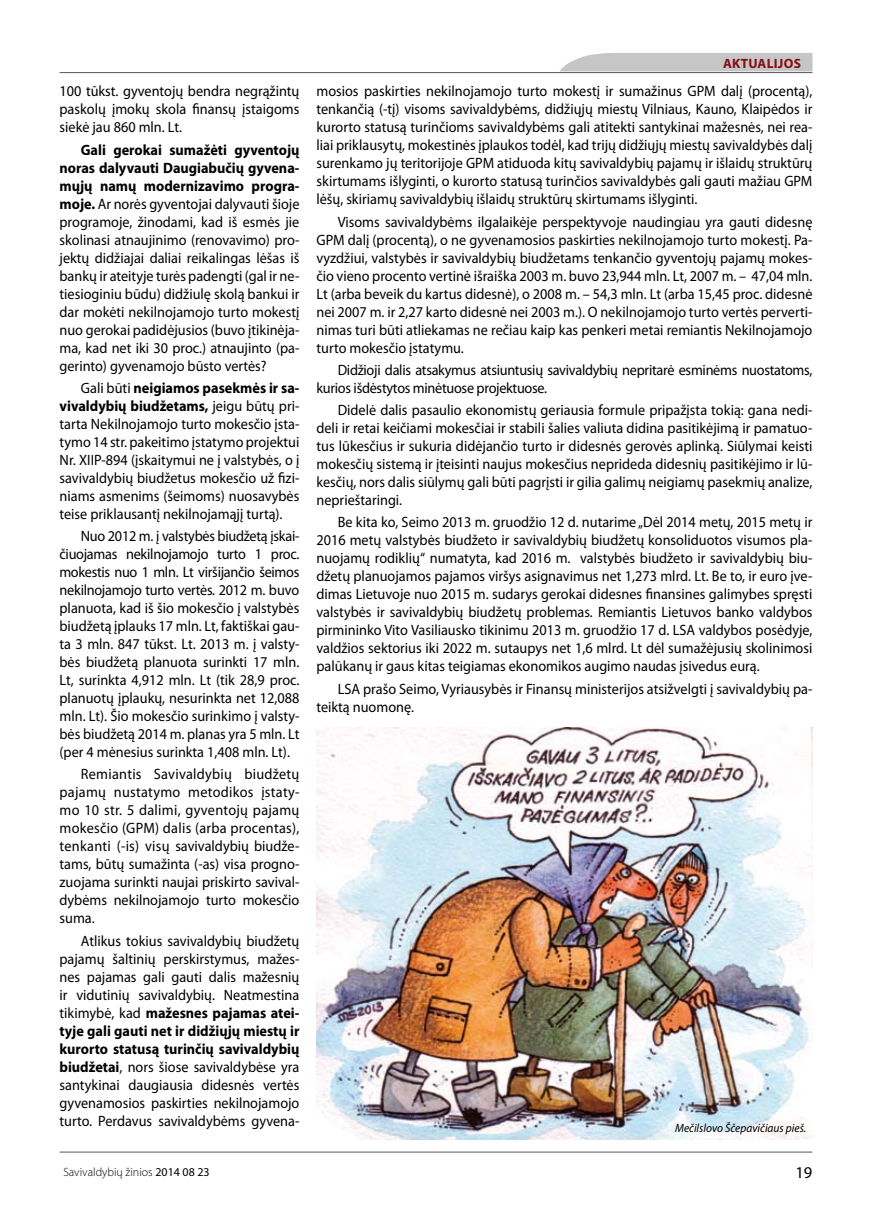
<style>
.page{position:relative;width:872px;height:1212px;background:#fff}
.page>*{position:absolute;margin:0;border:0;box-sizing:border-box;transform-origin:0 0}
.t1{font:16.5px "Myriad Pro";color:#000}
.t2{font:15px/18px "Myriad Pro";color:#000;text-align:justify;scale:.95 1}
.t3{font:15px/18px "Myriad Pro";letter-spacing:-.02em;color:#000;scale:.95 1}
.t4{font:700 13.5px "Myriad Pro";color:#860e12}
.t5{font:italic 12px "Myriad Pro";color:#000;scale:.95 1}
.t6{font:300 12px "Myriad Pro";color:#000}
.s1{font-weight:700}
.s2{font-weight:400}
</style>
<div class="page">
<svg style="left:560px;top:52px;width:252px;height:19px;background:#cacbcd"></svg>
<hr style="left:60px;top:72px;width:752px;height:1px;background:#58585a">
<hr style="left:60px;top:1152px;width:752px;height:1px;background:#58585a">
<img style="left:316px;top:727px;width:496px;height:413px">
<p class="t2" style="left:60px;top:82px;width:254px">100 tūkst. gyventojų bendra negrąžintų paskolų įmokų skola finansų įstaigoms siekė jau 860 mln. Lt.</p>
<p class="t2" style="left:60px;top:140px;width:254px;text-indent:21px"><span class="s1">Gali gerokai sumažėti gyventojų noras dalyvauti Daugiabučių gyvena&shy;mųjų namų modernizavimo progra&shy;moje.</span> Ar norės gyventojai dalyvauti šioje programoje, žinodami, kad iš esmės jie skolinasi atnaujinimo (renovavimo) pro&shy;jektų didžiajai daliai reikalingas lėšas iš bankų ir ateityje turės padengti (gal ir ne&shy;tiesioginiu būdu) didžiulę skolą bankui ir dar mokėti nekilnojamojo turto mokestį nuo gerokai padidėjusios (buvo įtikinėja&shy;ma, kad net iki 30 proc.) atnaujinto (pa&shy;gerinto) gyvenamojo būsto vertės?</p>
<p class="t2" style="left:60px;top:379px;width:254px;text-indent:21px">Gali būti <span class="s1">neigiamos pasekmės ir sa&shy;vivaldybių biudžetams,</span> jeigu būtų pri&shy;tarta Nekilnojamojo turto mokesčio įsta&shy;tymo 14 str. pakeitimo įstatymo projektui Nr. XIIP-894 (įskaitymui ne į valstybės, o į savivaldybių biudžetus mokesčio už fizi&shy;niams asmenims (šeimoms) nuosavybės teise priklausantį nekilnojamąjį turtą).</p>
<p class="t2" style="left:60px;top:527px;width:254px;text-indent:21px">Nuo 2012 m. į valstybės biudžetą įskai&shy;čiuojamas nekilnojamojo turto 1 proc. mokestis nuo 1 mln. Lt viršijančio šeimos nekilnojamojo turto vertės. 2012 m. buvo planuota, kad iš šio mokesčio į valstybės biudžetą įplauks 17 mln. Lt, faktiškai gau&shy;ta 3 mln. 847 tūkst. Lt. 2013 m. į valsty&shy;bės biudžetą planuota surinkti 17 mln.<br>Lt, surinkta 4,912 mln. Lt (tik 28,9 proc. planuotų įplaukų, nesurinkta net 12,088 mln. Lt). Šio mokesčio surinkimo į valsty&shy;bės biudžetą 2014 m. planas yra 5 mln. Lt (per 4 mėnesius surinkta 1,408 mln. Lt).</p>
<p class="t2" style="left:60px;top:765px;width:254px;text-indent:21px">Remiantis Savivaldybių biudžetų pajamų nustatymo metodikos įstaty&shy;mo 10 str. 5 dalimi, gyventojų pajamų mokesčio (GPM) dalis (arba procentas), tenkanti (-is) visų savivaldybių biudže&shy;tams, būtų sumažinta (-as) visa progno&shy;zuojama surinkti naujai priskirto savival&shy;dybėms nekilnojamojo turto mokesčio suma.</p>
<p class="t2" style="left:60px;top:931px;width:254px;text-indent:21px">Atlikus tokius savivaldybių biudžetų pajamų šaltinių perskirstymus, mažes&shy;nes pajamas gali gauti dalis mažesnių ir vidutinių savivaldybių. Neatmestina tikimybė, kad <span class="s1">mažesnes pajamas atei&shy;tyje gali gauti net ir didžiųjų miestų ir kurorto statusą turinčių savivaldybių biudžetai</span>, nors šiose savivaldybėse yra santykinai daugiausia didesnės vertės gyvenamosios paskirties nekilnojamojo turto. Perdavus savivaldybėms gyvena-</p>
<p class="t4" style="left:723px;top:55px;width:9px">AKTUALIJO</p>
<p class="t4" style="left:793px;top:55px;width:9px">S</p>
<p class="t2" style="left:316px;top:82px;width:523px">mosios paskirties nekilnojamojo turto mokestį ir sumažinus GPM dalį (procentą), tenkančią (-tį) visoms savivaldybėms, didžiųjų miestų Vilniaus, Kauno, Klaipėdos ir kurorto statusą turinčioms savivaldybėms gali atitekti santykinai mažesnės, nei rea&shy;liai priklausytų, mokestinės įplaukos todėl, kad trijų didžiųjų miestų savivaldybės dalį surenkamo jų teritorijoje GPM atiduoda kitų savivaldybių pajamų ir išlaidų struktūrų skirtumams išlyginti, o kurorto statusą turinčios savivaldybės gali gauti mažiau GPM lėšų, skiriamų savivaldybių išlaidų struktūrų skirtumams išlyginti.</p>
<p class="t2" style="left:316px;top:212px;width:523px;text-indent:21px">Visoms savivaldybėms ilgalaikėje perspektyvoje naudingiau yra gauti didesnę GPM dalį (procentą), o ne gyvenamosios paskirties nekilnojamojo turto mokestį. Pa&shy;vyzdžiui, valstybės ir savivaldybių biudžetams tenkančio gyventojų pajamų mokes&shy;čio vieno procento vertinė išraiška 2003 m. buvo 23,944 mln. Lt, 2007 m. – 47,04 mln.<br>Lt (arba beveik du kartus didesnė), o 2008 m. – 54,3 mln. Lt (arba 15,45 proc. didesnė nei 2007 m. ir 2,27 karto didesnė nei 2003 m.). O nekilnojamojo turto vertės perverti&shy;nimas turi būti atliekamas ne rečiau kaip kas penkeri metai remiantis Nekilnojamojo turto mokesčio įstatymu.</p>
<p class="t3" style="left:316px;top:361px;width:523px;text-indent:21px">Didžioji dalis atsakymus atsiuntusių savivaldybių nepritarė esminėms nuostatoms, kurios išdėstytos minėtuose projektuose.</p>
<p class="t2" style="left:316px;top:401px;width:523px;text-indent:21px">Didelė dalis pasaulio ekonomistų geriausia formule pripažįsta tokią: gana nedi&shy;deli ir retai keičiami mokesčiai ir stabili šalies valiuta didina pasitikėjimą ir pamatuo&shy;tus lūkesčius ir sukuria didėjančio turto ir didesnės gerovės aplinką. Siūlymai keisti mokesčių sistemą ir įteisinti naujus mokesčius neprideda didesnių pasitikėjimo ir lū&shy;kesčių, nors dalis siūlymų gali būti pagrįsti ir gilia galimų neigiamų pasekmių analize, neprieštaringi.</p>
<p class="t2" style="left:316px;top:513px;width:523px;text-indent:21px">Be kita ko, Seimo 2013 m. gruodžio 12 d. nutarime „Dėl 2014 metų, 2015 metų ir 2016 metų valstybės biudžeto ir savivaldybių biudžetų konsoliduotos visumos pla&shy;nuojamų rodiklių“ numatyta, kad 2016 m. valstybės biudžeto ir savivaldybių biu&shy;džetų planuojamos pajamos viršys asignavimus net 1,273 mlrd. Lt. Be to, ir euro įve&shy;dimas Lietuvoje nuo 2015 m. sudarys gerokai didesnes finansines galimybes spręsti valstybės ir savivaldybių biudžetų problemas. Remiantis Lietuvos banko valdybos pirmininko Vito Vasiliausko tikinimu 2013 m. gruodžio 17 d. LSA valdybos posėdyje, valdžios sektorius iki 2022 m. sutaupys net 1,6 mlrd. Lt dėl sumažėjusių skolinimosi palūkanų ir gaus kitas teigiamas ekonomikos augimo naudas įsivedus eurą.</p>
<p class="t2" style="left:316px;top:679px;width:523px;text-indent:21px">LSA prašo Seimo, Vyriausybės ir Finansų ministerijos atsižvelgti į savivaldybių pa&shy;teiktą nuomonę.</p>
<p class="t5" style="left:675px;top:1121px;width:139px">Mečilslovo Ščepavičiaus pieš.</p>
<p class="t6" style="left:63px;top:1165px;width:148px">Savivaldybių žinios <span class="s2">2014 08 23</span></p>
<p class="t1" style="left:795px;top:1162px;width:18px">19</p>
</div>
